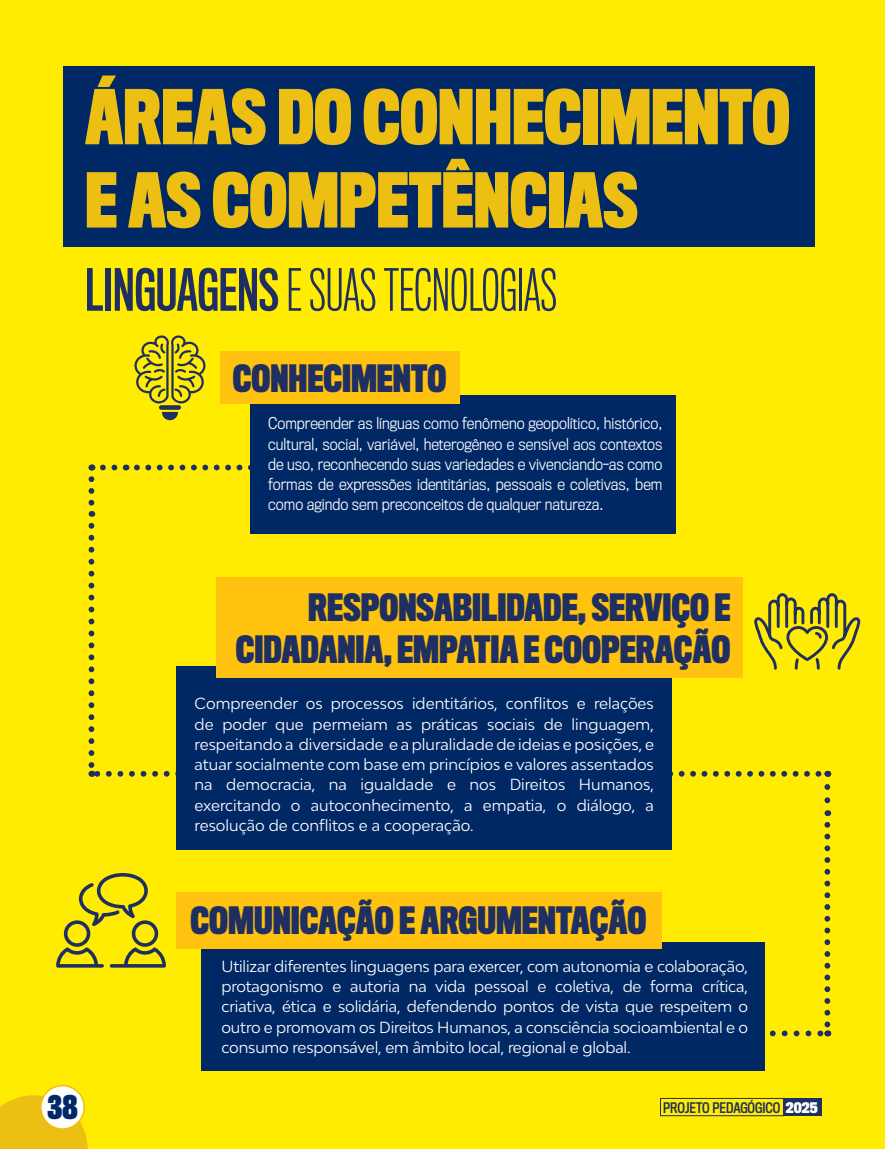
<style>
.page{position:relative;width:885px;height:1149px;background:#fff}
.page>*{position:absolute;margin:0;border:0;box-sizing:border-box;transform-origin:0 0}
.t1{font:700 69.3px/83.2px "Titling Gothic FB Comp";color:#eebf13}
.t2{font:300 53.4px "Titling Gothic FB Comp";color:#1f2f61}
.t3{font:700 34.65px/41.5px "Titling Gothic FB Comp";color:#1f2f61;text-align:right}
.t4{font:700 30px "Titling Gothic FB Comp";color:#012966}
.t5{font:15.15px/20.2px "Bw Modelica";letter-spacing:-.01em;color:#fff;text-align:justify}
.t6{font:300 15.15px/20.2px "Titling Gothic FB Narrow";color:#fff;text-align:justify}
.t7{font:13.5px "Titling Gothic FB Cond Standard";color:#1f2f61}
.s1{font-family:"Titling Gothic FB Comp Standard";font-weight:400}
.s2{font-family:"Titling Gothic FB Cond";font-weight:700;color:#fff}
</style>
<div class="page">
<div style="left:0;top:0;width:884px;height:1148px;background:#ffec00"></div>
<svg style="left:0;top:1094px;width:88px;height:54px;background:#efc410"></svg>
<div style="left:41px;top:1085px;width:43px;height:43px;background:#fff;border-radius:50%"></div>
<div style="left:40px;top:1084px;width:45px;height:45px;border:2px solid #eebf13;border-radius:50%"></div>
<div style="left:660px;top:1097px;width:124px;height:18px;border:1px solid #1f2f61"></div>
<div style="left:782px;top:1097px;width:39px;height:18px;background:#1f2f61"></div>
<div style="left:63px;top:66px;width:752px;height:180px;background:#002865"></div>
<svg style="left:103px;top:464px;width:15px;height:6px"></svg>
<svg style="left:137px;top:464px;width:113px;height:6px"></svg>
<svg style="left:671px;top:770px;width:150px;height:6px"></svg>
<svg style="left:89px;top:479px;width:5px;height:37px"></svg>
<svg style="left:89px;top:525px;width:87px;height:251px"></svg>
<svg style="left:824px;top:786px;width:6px;height:29px"></svg>
<svg style="left:451px;top:824px;width:379px;height:211px"></svg>
<div style="left:250px;top:395px;width:426px;height:139px;background:#002865"></div>
<div style="left:201px;top:941px;width:564px;height:129px;background:#002865"></div>
<div style="left:176px;top:665px;width:495px;height:184px;background:#002865"></div>
<div style="left:220px;top:351px;width:239px;height:53px;background:#ffc20e"></div>
<div style="left:176px;top:892px;width:485px;height:56px;background:#ffc20e"></div>
<div style="left:216px;top:577px;width:526px;height:101px;background:#ffc20e"></div>
<svg style="left:159px;top:405px;width:22px;height:4px"></svg>
<svg style="left:162px;top:412px;width:16px;height:8px"></svg>
<svg style="left:134px;top:335px;width:71px;height:68px"></svg>
<svg style="left:754px;top:593px;width:107px;height:77px"></svg>
<svg style="left:56px;top:873px;width:110px;height:94px"></svg>
<h1 class="t1" style="left:85px;top:78px;width:706px">ÁREAS DO CONHECIMENTO<br>E AS COMPETÊNCIAS</h1>
<h2 class="t2" style="left:85px;top:259px;width:473px"><span class="s1">LINGUAGENS</span> E SUAS TECNOLOGIAS</h2>
<h3 class="t3" style="left:233px;top:358px;width:215px">CONHECIMENTO</h3>
<p class="t6" style="left:268px;top:414px;width:396px">Compreender as línguas como fenômeno geopolítico, histórico, cultural, social, variável, heterogêneo e sensível aos contextos de uso, reconhecendo suas variedades e vivenciando-as como formas de expressões identitárias, pessoais e coletivas, bem como agindo sem preconceitos de qualquer natureza.</p>
<h3 class="t3" style="left:236px;top:587px;width:496px">RESPONSABILIDADE, SERVIÇO E<br>CIDADANIA, EMPATIA E COOPERAÇÃO</h3>
<p class="t5" style="left:195px;top:693px;width:461px">Compreender os processos identitários, conflitos e relações de poder que permeiam as práticas sociais de linguagem, respeitando a diversidade e a pluralidade de ideias e posições, e atuar socialmente com base em princípios e valores assentados na democracia, na igualdade e nos Direitos Humanos, exercitando o autoconhecimento, a empatia, o diálogo, a resolução de conflitos e a cooperação.</p>
<h3 class="t3" style="left:190px;top:900px;width:457px">COMUNICAÇÃO E ARGUMENTAÇÃO</h3>
<p class="t5" style="left:221px;top:955px;width:528px">Utilizar diferentes linguagens para exercer, com autonomia e colaboração, protagonismo e autoria na vida pessoal e coletiva, de forma crítica, criativa, ética e solidária, defendendo pontos de vista que respeitem o outro e promovam os Direitos Humanos, a consciência socioambiental e o consumo responsável, em âmbito local, regional e global.</p>
<h3 class="t4" style="left:48px;top:1090px;width:31px">38</h3>
<p class="t7" style="left:663px;top:1099px;width:156px">PROJETO PEDAGÓGICO <span class="s2">2025</span></p>
</div>
